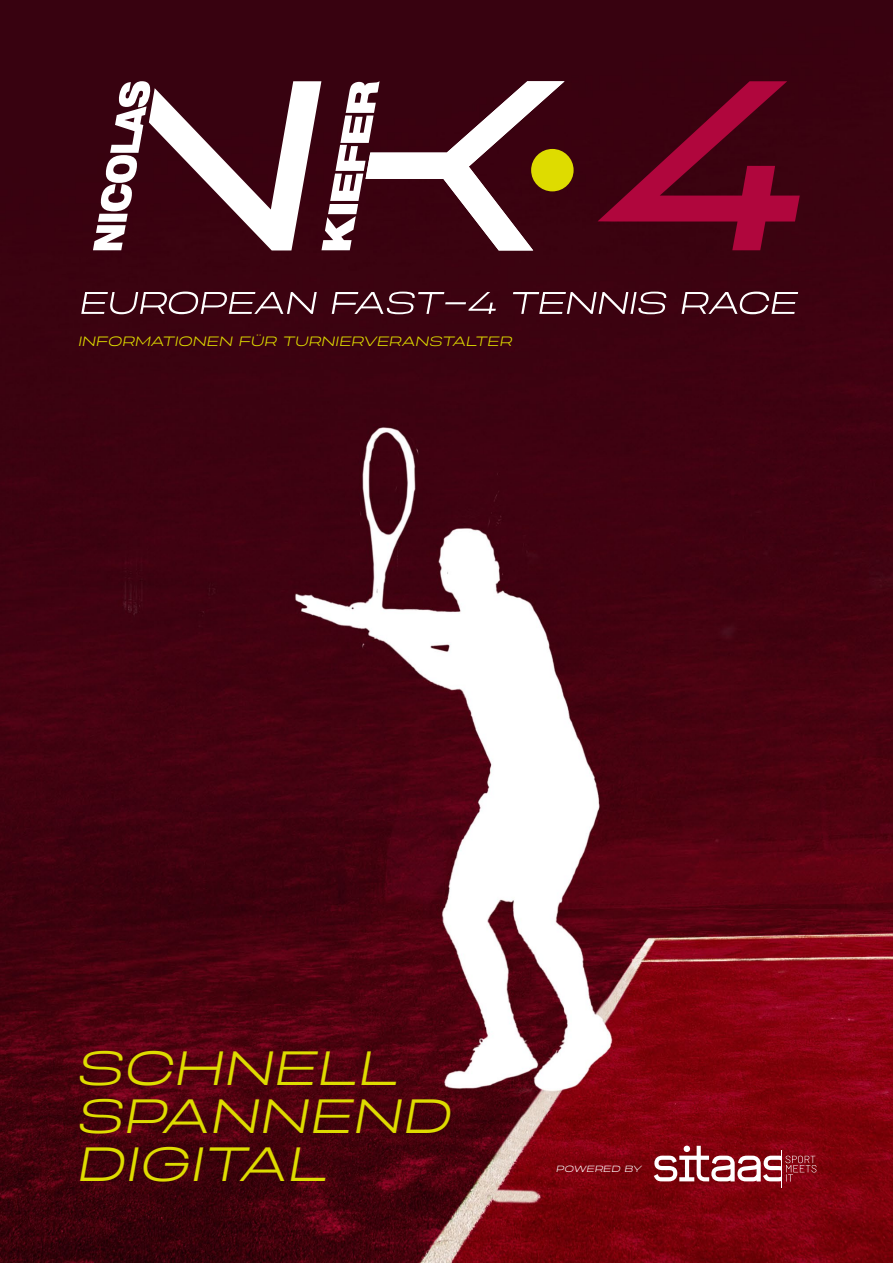
<style>
.page{position:relative;width:893px;height:1263px;background:#fff}
.page>*{position:absolute;margin:0;border:0;box-sizing:border-box;transform-origin:0 0}
.t1{font:italic 300 48px/48px "Phonk Sans";color:#dedc00}
.t2{font:italic 300 13.5px "Phonk Sans";color:#dedc00}
.t3{font:italic 300 9px "Phonk Sans";letter-spacing:.01em;color:#fff}
</style>
<div class="page">
<img style="left:0;top:0;width:893px;height:1263px">
<div style="left:531px;top:149px;width:43px;height:42px;background:#dedc00;border-radius:50%"></div>
<svg style="left:597px;top:81px;width:203px;height:169px;background:#5e031d"></svg>
<svg style="left:81px;top:292px;width:236px;height:22px"></svg>
<svg style="left:332px;top:292px;width:112px;height:22px;background:#663a44"></svg>
<hr style="left:445px;top:302px;width:21px;height:2px;background:#fff">
<svg style="left:468px;top:292px;width:28px;height:22px"></svg>
<svg style="left:513px;top:292px;width:153px;height:22px"></svg>
<svg style="left:681px;top:292px;width:117px;height:22px"></svg>
<svg style="left:93px;top:81px;width:472px;height:169px"></svg>
<svg style="left:654px;top:1145px;width:162px;height:36px"></svg>
<hr style="left:781px;top:1150px;width:1px;height:37px;background:#fff">
<p class="t2" style="left:79px;top:331px;width:435px">INFORMATIONEN FÜR TURNIERVERANSTALTER</p>
<h1 class="t1" style="left:79px;top:1041px;width:376px">SCHNELL<br>SPANNEND<br>DIGITAL</h1>
<p class="t3" style="left:557px;top:1162px;width:87px">POWERED BY</p>
</div>
